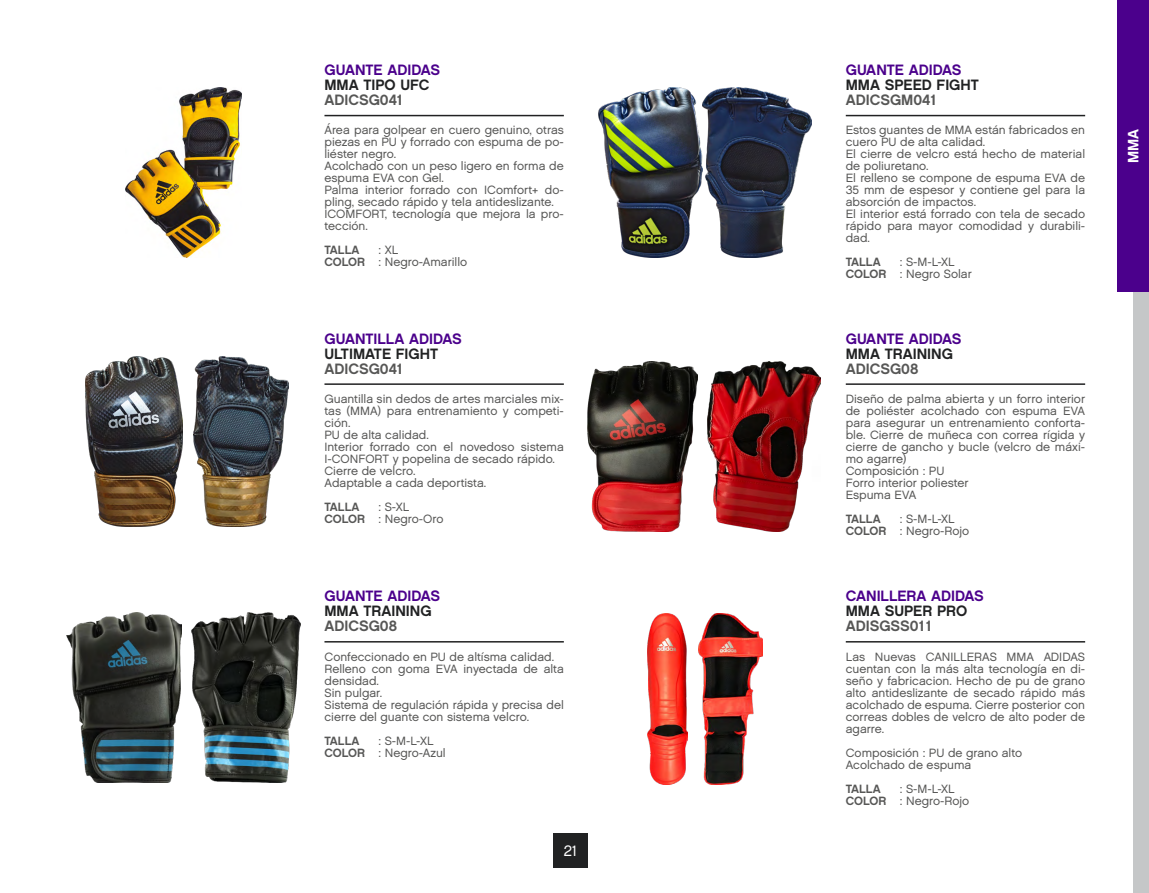
<style>
.page{position:relative;width:1149px;height:893px;background:#fff}
.page>*{position:absolute;margin:0;border:0;box-sizing:border-box;transform-origin:0 0}
.t1{font:15px "Chalet New York Nineteen Sixty";color:#4b008c}
.t2{font:15px "Chalet New York Nineteen Sixty";color:#212223}
.t3{font:15px "Chalet New York Nineteen Sixty";color:#575756}
.t4{font:15px "Chalet New York Nineteen Sixty";color:#fff}
.t5{font:15px "Chalet London Nineteen Sixty";color:#fff}
.t6{font:12px/12px "Chalet London Nineteen Sixty";color:#575756}
.t7{font:12px "Chalet New York Nineteen Sixty";color:#575756}
.s1{font-family:"Chalet New York Nineteen Sixty"}
</style>
<div class="page">
<div style="left:1132px;top:0;width:16px;height:893px;background:#c5c7c8"></div>
<div style="left:553px;top:833px;width:34px;height:34px;background:#212223"></div>
<div style="left:1116px;top:0;width:32px;height:291px;background:#4b008c"></div>
<hr style="left:845px;top:641px;width:239px;height:2px;background:#212223">
<hr style="left:324px;top:641px;width:239px;height:2px;background:#212223">
<hr style="left:324px;top:115px;width:239px;height:1px;background:#212223">
<hr style="left:324px;top:383px;width:239px;height:2px;background:#212223">
<hr style="left:845px;top:383px;width:239px;height:2px;background:#212223">
<hr style="left:845px;top:115px;width:239px;height:1px;background:#212223">
<img style="left:647px;top:614px;width:40px;height:170px">
<img style="left:698px;top:614px;width:64px;height:170px">
<img style="left:598px;top:88px;width:213px;height:170px">
<img style="left:192px;top:612px;width:108px;height:170px">
<img style="left:66px;top:612px;width:115px;height:170px">
<img style="left:587px;top:361px;width:110px;height:170px">
<img style="left:707px;top:361px;width:113px;height:170px">
<img style="left:126px;top:88px;width:115px;height:170px">
<img style="left:85px;top:356px;width:98px;height:170px">
<img style="left:193px;top:356px;width:95px;height:170px">
<p class="t1" style="left:324px;top:61px;width:117px">GUANTE ADIDAS</p>
<p class="t2" style="left:324px;top:76px;width:107px">MMA TIPO UFC</p>
<p class="t3" style="left:324px;top:91px;width:80px">ADICSG041</p>
<p class="t6" style="left:324px;top:124px;width:241px">Área para golpear en cuero genuino, otras piezas en PU y forrado con espuma de po&shy;liéster negro.<br>Acolchado con un peso ligero en forma de espuma EVA con Gel.<br>Palma interior forrado con IComfort+ do&shy;pling, secado rápido y tela antideslizante.<br>ICOMFORT, tecnología que mejora la pro&shy;tección.</p>
<p class="t7" style="left:324px;top:243px;width:37px">TALLA</p>
<p class="t6" style="left:324px;top:244px;width:144px;text-indent:54px">: XL<br><span class="s1">COLOR</span> : Negro-Amarillo</p>
<p class="t1" style="left:324px;top:329px;width:139px">GUANTILLA ADIDAS</p>
<p class="t2" style="left:324px;top:344px;width:115px">ULTIMATE FIGHT</p>
<p class="t3" style="left:324px;top:359px;width:80px">ADICSG041</p>
<p class="t6" style="left:324px;top:393px;width:241px">Guantilla sin dedos de artes marciales mix&shy;tas (MMA) para entrenamiento y competi&shy;ción.<br>PU de alta calidad.<br>Interior forrado con el novedoso sistema<br>I-CONFORT y popelina de secado rápido.<br>Cierre de velcro.<br>Adaptable a cada deportista.</p>
<p class="t7" style="left:324px;top:500px;width:37px">TALLA</p>
<p class="t6" style="left:324px;top:501px;width:120px;text-indent:54px">: S-XL<br><span class="s1">COLOR</span> : Negro-Oro</p>
<p class="t1" style="left:324px;top:587px;width:117px">GUANTE ADIDAS</p>
<p class="t2" style="left:324px;top:602px;width:109px">MMA TRAINING</p>
<p class="t3" style="left:324px;top:617px;width:74px">ADICSG08</p>
<p class="t6" style="left:324px;top:650px;width:241px">Confeccionado en PU de altísma calidad.<br>Relleno con goma EVA inyectada de alta densidad.<br>Sin pulgar.<br>Sistema de regulación rápida y precisa del cierre del guante con sistema velcro.</p>
<p class="t7" style="left:324px;top:733px;width:37px">TALLA</p>
<p class="t6" style="left:324px;top:734px;width:123px;text-indent:54px">: S-M-L-XL<br><span class="s1">COLOR</span> : Negro-Azul</p>
<p class="t5" style="left:563px;top:842px;width:15px">21</p>
<p class="t1" style="left:845px;top:61px;width:117px">GUANTE ADIDAS</p>
<p class="t2" style="left:845px;top:76px;width:135px">MMA SPEED FIGHT</p>
<p class="t3" style="left:845px;top:91px;width:92px">ADICSGM041</p>
<p class="t6" style="left:845px;top:124px;width:241px">Estos guantes de MMA están fabricados en cuero PU de alta calidad.<br>El cierre de velcro está hecho de material de poliuretano.<br>El relleno se compone de espuma EVA de<br>35 mm de espesor y contiene gel para la absorción de impactos.<br>El interior está forrado con tela de secado rápido para mayor comodidad y durabili&shy;dad.</p>
<p class="t7" style="left:845px;top:255px;width:37px">TALLA</p>
<p class="t6" style="left:845px;top:256px;width:127px;text-indent:54px">: S-M-L-XL<br><span class="s1">COLOR</span> : Negro Solar</p>
<p class="t1" style="left:845px;top:329px;width:117px">GUANTE ADIDAS</p>
<p class="t2" style="left:845px;top:344px;width:109px">MMA TRAINING</p>
<p class="t3" style="left:845px;top:359px;width:74px">ADICSG08</p>
<p class="t6" style="left:845px;top:393px;width:241px">Diseño de palma abierta y un forro interior de poliéster acolchado con espuma EVA para asegurar un entrenamiento conforta&shy;ble. Cierre de muñeca con correa rígida y cierre de gancho y bucle (velcro de máxi&shy;mo agarre)<br>Composición : PU<br>Forro interior poliester<br>Espuma EVA</p>
<p class="t7" style="left:845px;top:512px;width:37px">TALLA</p>
<p class="t6" style="left:845px;top:513px;width:125px;text-indent:54px">: S-M-L-XL<br><span class="s1">COLOR</span> : Negro-Rojo</p>
<p class="t1" style="left:845px;top:587px;width:139px">CANILLERA ADIDAS</p>
<p class="t2" style="left:845px;top:602px;width:123px">MMA SUPER PRO</p>
<p class="t3" style="left:845px;top:617px;width:88px">ADISGSS011</p>
<p class="t6" style="left:845px;top:650px;width:241px;text-align:justify">Las Nuevas CANILLERAS MMA ADIDAS cuentan con la más alta tecnología en di&shy;seño y fabricacion. Hecho de pu de grano alto antideslizante de secado rápido más acolchado de espuma. Cierre posterior con correas dobles de velcro de alto poder de agarre.</p>
<p class="t6" style="left:845px;top:746px;width:178px">Composición : PU de grano alto<br>Acolchado de espuma</p>
<p class="t7" style="left:845px;top:781px;width:37px">TALLA</p>
<p class="t6" style="left:845px;top:782px;width:125px;text-indent:54px">: S-M-L-XL<br><span class="s1">COLOR</span> : Negro-Rojo</p>
<p class="t4" style="left:1123px;top:163px;width:36px;rotate:-90deg">MMA</p>
</div>
